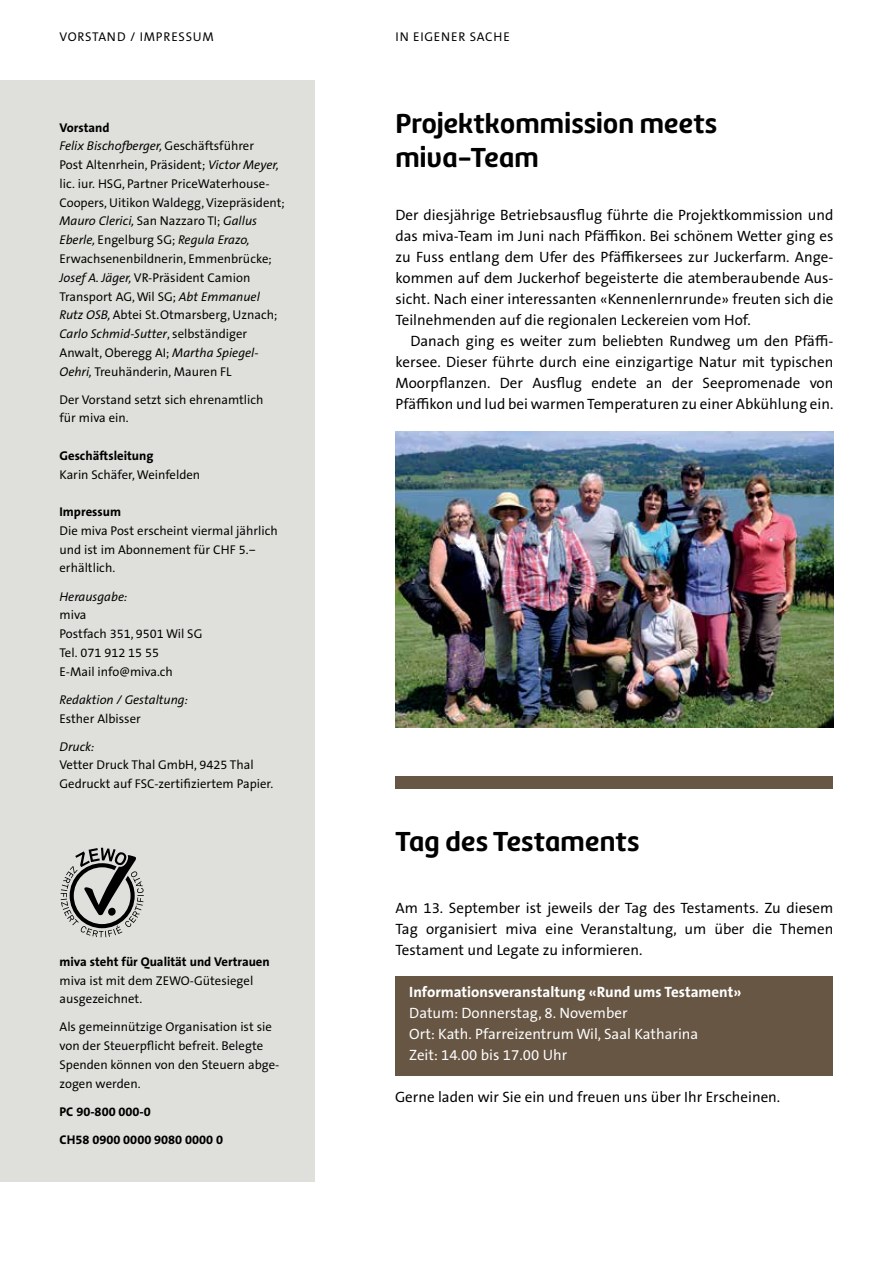
<style>
.page{position:relative;width:893px;height:1263px;background:#fff}
.page>*{position:absolute;margin:0;border:0;box-sizing:border-box;transform-origin:0 0}
.t1{font:28.5px/34.5px "Marine Rounded UP Bold";letter-spacing:.01em;color:#000}
.t2{font:15px/21px "The Sans Office LF";color:#000;text-align:justify}
.t3{font:15px/21px "The Sans Office LF";color:#fff}
.t4{font:700 15px "The Sans Office LF";color:#fff}
.t5{font:12.75px/18.8px "The Sans Office LF";color:#000}
.t6{font:700 12.75px "The Sans Office LF";color:#000}
.t7{font:italic 12.75px "The Sans Office LF";color:#000}
.t8{font:12.75px "The Sans Office LF";letter-spacing:.06em;color:#000}
.s1{font-weight:700}
.s2{font-style:italic}
</style>
<div class="page">
<div style="left:0;top:81px;width:315px;height:1101px;background:#dfdfdb"></div>
<div style="left:395px;top:976px;width:438px;height:100px;background:#675643"></div>
<img style="left:395px;top:431px;width:438px;height:297px">
<svg style="left:61px;top:848px;width:83px;height:89px"></svg>
<div style="left:395px;top:776px;width:438px;height:13px;background:#675643"></div>
<p class="t8" style="left:60px;top:29px;width:156px">VORSTAND / IMPRESSUM</p>
<p class="t8" style="left:395px;top:29px;width:116px">IN EIGENER SACHE</p>
<p class="t5" style="left:60px;top:118px;width:227px"><span class="s1">Vorstand<br></span><span class="s2">Felix Bischofberger,</span> Geschäftsführer<br>Post Altenrhein, Präsident; <span class="s2">Victor Meyer, </span>lic. iur. HSG, Partner PriceWaterhouse-Coopers, Uitikon Waldegg, Vizepräsident; <span class="s2">Mauro Clerici,</span> San Nazzaro TI; <span class="s2">Gallus Eberle,</span> Engelburg SG; <span class="s2">Regula Erazo, </span>Erwachsenenbildnerin, Emmenbrücke; <span class="s2">Josef A. Jäger,</span> VR-Präsident Camion Transport AG, Wil SG; <span class="s2">Abt Emmanuel Rutz OSB,</span> Abtei St.Otmarsberg, Uznach; <span class="s2">Carlo Schmid-Sutter</span>, selbständiger Anwalt, Oberegg AI; <span class="s2">Martha Spiegel-Oehri,</span> Treuhänderin, Mauren FL</p>
<p class="t5" style="left:60px;top:390px;width:206px">Der Vorstand setzt sich ehrenamtlich für miva ein.</p>
<p class="t6" style="left:60px;top:447px;width:95px">Geschäftsleitung</p>
<p class="t5" style="left:60px;top:465px;width:142px">Karin Schäfer, Weinfelden</p>
<p class="t6" style="left:60px;top:504px;width:63px">Impressum</p>
<p class="t5" style="left:60px;top:521px;width:220px">Die miva Post erscheint viermal jährlich und ist im Abonnement für CHF 5.– erhältlich.</p>
<p class="t7" style="left:60px;top:588px;width:69px">Herausgabe:</p>
<p class="t5" style="left:60px;top:605px;width:144px">miva<br>Postfach 351, 9501 Wil SG<br>Tel. 071 912 15 55<br>E-Mail info@miva.ch</p>
<p class="t7" style="left:60px;top:691px;width:130px">Redaktion / Gestaltung:</p>
<p class="t5" style="left:60px;top:708px;width:83px">Esther Albisser</p>
<p class="t7" style="left:60px;top:738px;width:36px">Druck:</p>
<p class="t5" style="left:60px;top:755px;width:215px">Vetter Druck Thal GmbH, 9425 Thal<br>Gedruckt auf FSC-zertifiziertem Papier.</p>
<p class="t6" style="left:60px;top:953px;width:212px">miva steht für Qualität und Vertrauen</p>
<p class="t5" style="left:60px;top:970px;width:195px">miva ist mit dem ZEWO-Gütesiegel ausgezeichnet.</p>
<p class="t5" style="left:60px;top:1017px;width:221px">Als gemeinnützige Organisation ist sie von der Steuerpflicht befreit. Belegte<br>Spenden können von den Steuern abge&shy;zogen werden.</p>
<p class="t6" style="left:60px;top:1103px;width:93px">PC 90-800 000-0</p>
<p class="t6" style="left:60px;top:1131px;width:165px">CH58 0900 0000 9080 0000 0</p>
<h1 class="t1" style="left:395px;top:106px;width:323px">Projektkommission meets miva-Team</h1>
<p class="t2" style="left:395px;top:204px;width:439px">Der diesjährige Betriebsausflug führte die Projektkommission und das miva-Team im Juni nach Pfäffikon. Bei schönem Wetter ging es zu Fuss entlang dem Ufer des Pfäffikersees zur Juckerfarm. Ange&shy;kommen auf dem Juckerhof begeisterte die atemberaubende Aus&shy;sicht. Nach einer interessanten «Kennenlernrunde» freuten sich die Teilnehmenden auf die regionalen Leckereien vom Hof.</p>
<p class="t2" style="left:395px;top:330px;width:439px;text-indent:15px">Danach ging es weiter zum beliebten Rundweg um den Pfäffi&shy;kersee. Dieser führte durch eine einzigartige Natur mit typischen Moorpflanzen. Der Ausflug endete an der Seepromenade von Pfäffikon und lud bei warmen Temperaturen zu einer Abkühlung ein.</p>
<h1 class="t1" style="left:395px;top:824px;width:245px">Tag des Testaments</h1>
<p class="t2" style="left:395px;top:897px;width:439px">Am 13. September ist jeweils der Tag des Testaments. Zu diesem Tag organisiert miva eine Veranstaltung, um über die Themen Testament und Legate zu informieren.</p>
<p class="t4" style="left:409px;top:982px;width:334px">Informationsveranstaltung «Rund ums Testament»</p>
<p class="t3" style="left:409px;top:1002px;width:291px">Datum: Donnerstag, 8. November<br>Ort: Kath. Pfarreizentrum Wil, Saal Katharina<br>Zeit: 14.00 bis 17.00 Uhr</p>
<p class="t2" style="left:395px;top:1086px;width:387px">Gerne laden wir Sie ein und freuen uns über Ihr Erscheinen.</p>
</div>
